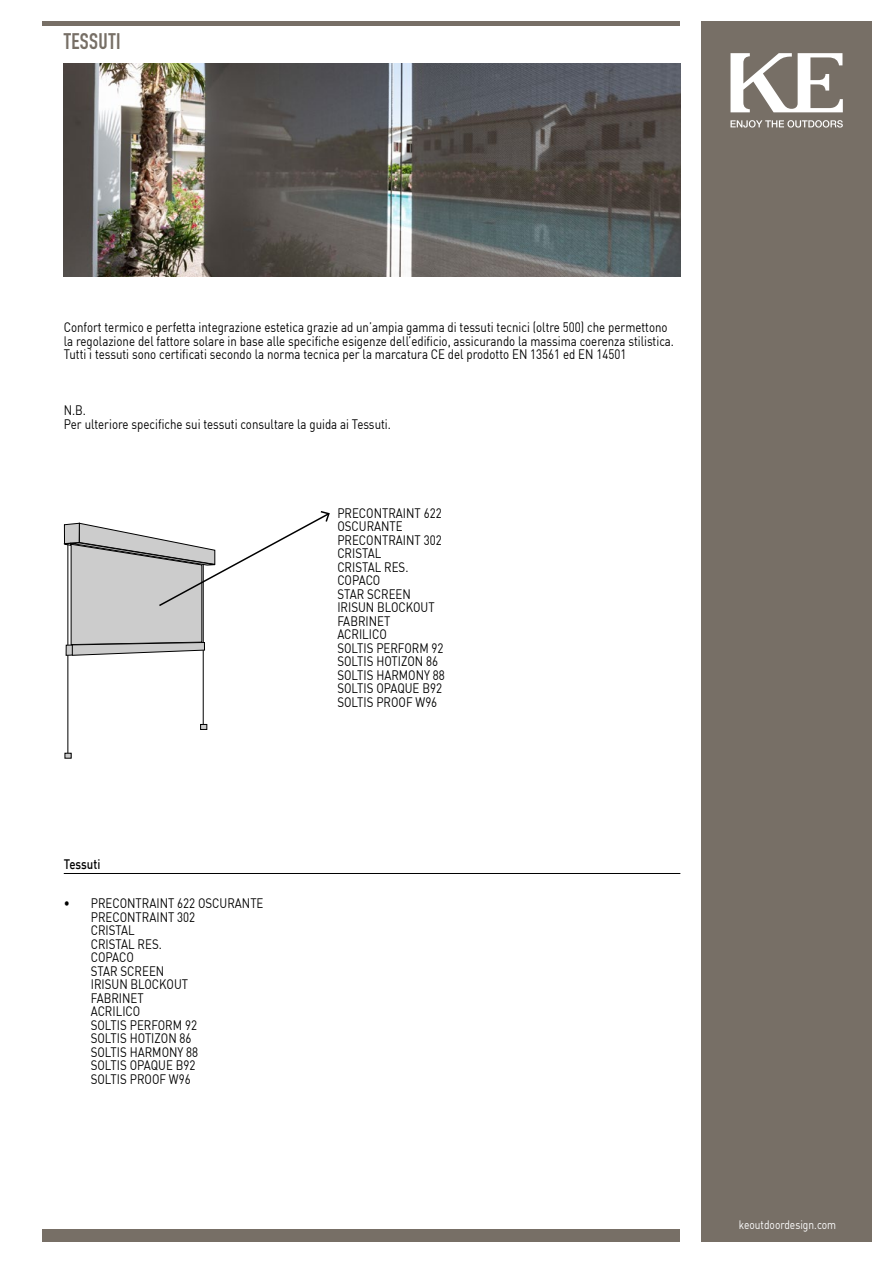
<style>
.page{position:relative;width:893px;height:1263px;background:#fff}
.page>*{position:absolute;margin:0;border:0;box-sizing:border-box;transform-origin:0 0}
.t1{font:22.2px "DIN Engschrift Std";letter-spacing:.02em;color:#776f66}
.t2{font:13.5px/13.5px "DIN";color:#000;scale:.85 1}
.t3{font:500 13.5px "DIN";color:#000;scale:.85 1}
.t4{font:12px "DIN";color:#fff;scale:.85 1}
</style>
<div class="page">
<div style="left:702px;top:21px;width:170px;height:1221px;background:#776f66"></div>
<svg style="left:730px;top:53px;width:113px;height:59px"></svg>
<svg style="left:730px;top:120px;width:113px;height:8px"></svg>
<div style="left:43px;top:1229px;width:637px;height:13px;background:#776f66"></div>
<hr style="left:67px;top:544px;width:1px;height:209px;background:#000">
<hr style="left:203px;top:564px;width:1px;height:160px;background:#000">
<svg style="left:65px;top:753px;width:7px;height:5px"></svg>
<div style="left:200px;top:724px;width:7px;height:6px;border:1px solid #000"></div>
<svg style="left:63px;top:511px;width:267px;height:145px"></svg>
<div style="left:43px;top:21px;width:637px;height:5px;background:#776f66"></div>
<hr style="left:64px;top:873px;width:616px;height:1px;background:#000">
<img style="left:64px;top:64px;width:616px;height:212px">
<h1 class="t1" style="left:64px;top:28px;width:58px">TESSUTI</h1>
<p class="t2" style="left:64px;top:320px;width:719px">Confort termico e perfetta integrazione estetica grazie ad un’ampia gamma di tessuti tecnici (oltre 500) che permettono la regolazione del fattore solare in base alle specifiche esigenze dell’edificio, assicurando la massima coerenza stilistica.<br>Tutti i tessuti sono certificati secondo la norma tecnica per la marcatura CE del prodotto EN 13561 ed EN 14501</p>
<p class="t2" style="left:64px;top:403px;width:386px">N.B.<br>Per ulteriore specifiche sui tessuti consultare la guida ai Tessuti.</p>
<p class="t3" style="left:64px;top:856px;width:45px">Tessuti</p>
<p class="t2" style="left:91px;top:896px;width:205px;text-indent:-27px">• PRECONTRAINT 622 OSCURANTE<br>PRECONTRAINT 302<br>CRISTAL<br>CRISTAL RES.<br>COPACO<br>STAR SCREEN<br>IRISUN BLOCKOUT<br>FABRINET<br>ACRILICO<br>SOLTIS PERFORM 92<br>SOLTIS HOTIZON 86<br>SOLTIS HARMONY 88<br>SOLTIS OPAQUE B92<br>SOLTIS PROOF W96</p>
<p class="t2" style="left:337px;top:506px;width:128px">PRECONTRAINT 622<br>OSCURANTE<br>PRECONTRAINT 302<br>CRISTAL<br>CRISTAL RES.<br>COPACO<br>STAR SCREEN<br>IRISUN BLOCKOUT<br>FABRINET<br>ACRILICO<br>SOLTIS PERFORM 92<br>SOLTIS HOTIZON 86<br>SOLTIS HARMONY 88<br>SOLTIS OPAQUE B92<br>SOLTIS PROOF W96</p>
<p class="t4" style="left:739px;top:1217px;width:116px">keoutdoordesign.com</p>
</div>
